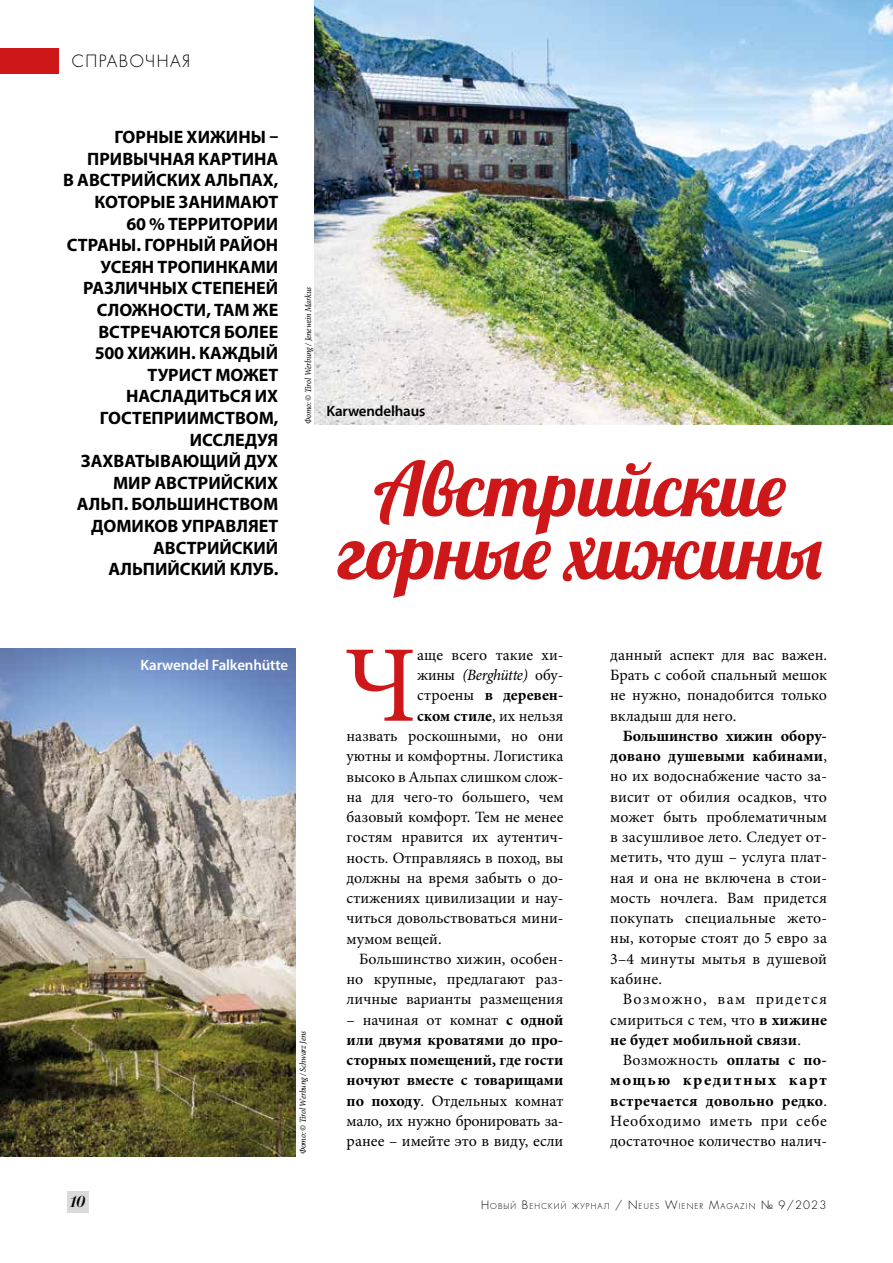
<style>
.page{position:relative;width:893px;height:1263px;background:#fff}
.page>*{position:absolute;margin:0;border:0;box-sizing:border-box;transform-origin:0 0}
.t1{font:109.2px "Minion Pro";color:#cd1719}
.t2{font:75px/63px "Lobster";color:#cd1719;text-align:center}
.t3{font:700 18px/21.6px "Myriad Pro";color:#000;text-align:right}
.t4{font:16.5px "Favorit Light C";letter-spacing:.09em;color:#000}
.t5{font:italic 16.5px "Paragon Nord C";color:#000}
.t6{font:15.75px/20.2px "Minion Pro";color:#000;text-align:justify}
.t7{font:700 15.75px/20.2px "Minion Pro";color:#000;text-align:justify}
.t8{font:italic 15.75px "Minion Pro";letter-spacing:-.025em;color:#000}
.t9{font:600 15px "Myriad Pro";letter-spacing:-.01em;color:#fff}
.t10{font:600 15px "Myriad Pro";letter-spacing:-.01em;color:#000}
.t11{font:italic 9px "Minion Pro";letter-spacing:-.03em;color:#000;scale:.94 1}
.t12{font:7.8px "Favorit Light C";letter-spacing:.145em;color:#000}
.s1{font-style:normal}
.s2{font-weight:400}
.s3{font-weight:700}
.s4{font-size:11.25px}
</style>
<div class="page">
<div style="left:67px;top:1192px;width:22px;height:21px;background:#dadada"></div>
<div style="left:0;top:48px;width:59px;height:25px;background:#cd1719"></div>
<img style="left:315px;top:0;width:578px;height:424px">
<img style="left:0;top:648px;width:296px;height:508px">
<p class="t4" style="left:72px;top:50px;width:120px">СПРАВОЧНАЯ</p>
<p class="t3" style="left:63px;top:126px;width:217px">ГОРНЫЕ ХИЖИНЫ –<br>ПРИВЫЧНАЯ КАРТИНА<br>В АВСТРИЙСКИХ АЛЬПАХ,<br>КОТОРЫЕ ЗАНИМАЮТ<br>60 % ТЕРРИТОРИИ<br>СТРАНЫ. ГОРНЫЙ РАЙОН<br>УСЕЯН ТРОПИНКАМИ<br>РАЗЛИЧНЫХ СТЕПЕНЕЙ<br>СЛОЖНОСТИ, ТАМ ЖЕ<br>ВСТРЕЧАЮТСЯ БОЛЕЕ<br>500 ХИЖИН. КАЖДЫЙ<br>ТУРИСТ МОЖЕТ<br>НАСЛАДИТЬСЯ ИХ<br>ГОСТЕПРИИМСТВОМ,<br>ИССЛЕДУЯ<br>ЗАХВАТЫВАЮЩИЙ ДУХ<br>МИР АВСТРИЙСКИХ<br>АЛЬП. БОЛЬШИНСТВОМ<br>ДОМИКОВ УПРАВЛЯЕТ<br>АВСТРИЙСКИЙ<br>АЛЬПИЙСКИЙ КЛУБ.</p>
<p class="t11" style="left:302px;top:424px;width:147px;rotate:-90deg">Фото: © Tirol Werbung / Jenewein Markus</p>
<p class="t10" style="left:326px;top:402px;width:100px">Karwendelhaus</p>
<h2 class="t2" style="left:339px;top:457px;width:485px">Австрийские горные хижины</h2>
<p class="t9" style="left:141px;top:656px;width:149px">Karwendel Falkenhütte</p>
<p class="t11" style="left:297px;top:1154px;width:133px;rotate:-90deg">Фото: © Tirol Werbung / Schwarz Jens</p>
<h1 class="t1" style="left:344px;top:613px;width:74px">Ч</h1>
<p class="t6" style="left:417px;top:645px;width:148px">аще всего такие хи-</p>
<p class="t8" style="left:417px;top:664px;width:148px"><span class="s1">жины</span> (Berghütte) <span class="s1">обу-</span></p>
<p class="t7" style="left:417px;top:685px;width:148px"><span class="s2">строены</span> в деревен-</p>
<p class="t7" style="left:417px;top:705px;width:148px">ском стиле<span class="s2">, их нельзя</span></p>
<p class="t6" style="left:347px;top:726px;width:218px">назвать роскошными, но они</p>
<p class="t6" style="left:347px;top:746px;width:218px">уютны и комфортны. Логистика</p>
<p class="t6" style="left:347px;top:766px;width:218px">высоко в Альпах слишком слож-</p>
<p class="t6" style="left:347px;top:787px;width:218px">на для чего-то большего, чем</p>
<p class="t6" style="left:347px;top:807px;width:218px">базовый комфорт. Тем не менее</p>
<p class="t6" style="left:347px;top:827px;width:218px">гостям нравится их аутентич-</p>
<p class="t6" style="left:347px;top:847px;width:218px">ность. Отправляясь в поход, вы</p>
<p class="t6" style="left:347px;top:868px;width:218px">должны на время забыть о до-</p>
<p class="t6" style="left:347px;top:888px;width:218px">стижениях цивилизации и нау-</p>
<p class="t6" style="left:347px;top:908px;width:218px">читься довольствоваться мини-</p>
<p class="t6" style="left:347px;top:928px;width:97px">мумом вещей.</p>
<p class="t6" style="left:359px;top:949px;width:206px">Большинство хижин, особен-</p>
<p class="t6" style="left:347px;top:969px;width:218px">но крупные, предлагают раз-</p>
<p class="t6" style="left:347px;top:989px;width:218px">личные варианты размещения</p>
<p class="t7" style="left:347px;top:1009px;width:218px"><span class="s2">– начиная от комнат</span> с одной или двумя кроватями до про&shy;сторных помещений, где гости ночуют вместе с товарищами по походу<span class="s2">. Отдельных комнат мало, их нужно бронировать за&shy;ранее – имейте это в виду, если</span></p>
<p class="t6" style="left:610px;top:645px;width:218px">данный аспект для вас важен.<br>Брать с собой спальный мешок не нужно, понадобится только вкладыш для него.</p>
<p class="t6" style="left:610px;top:726px;width:218px;text-indent:13px"><span class="s3">Большинство хижин обору&shy;довано душевыми кабинами</span>, но их водоснабжение часто за&shy;висит от обилия осадков, что может быть проблематичным в засушливое лето. Следует от&shy;метить, что душ – услуга плат&shy;ная и она не включена в стои&shy;мость ночлега. Вам придется покупать специальные жето&shy;ны, которые стоят до 5 евро за 3–4 минуты мытья в душевой кабине.</p>
<p class="t6" style="left:610px;top:989px;width:218px;text-indent:13px">Возможно, вам придется смириться с тем, что <span class="s3">в хижине не будет мобильной связи</span>.</p>
<p class="t6" style="left:610px;top:1050px;width:218px;text-indent:13px">Возможность <span class="s3">оплаты с по&shy;мощью кредитных карт встречается довольно редко</span>.<br>Необходимо иметь при себе достаточное количество налич-</p>
<p class="t5" style="left:69px;top:1192px;width:17px">10</p>
<p class="t12" style="left:481px;top:1201px;width:347px"><span class="s4">Н</span>ОВЫЙ <span class="s4">В</span>ЕНСКИЙ ЖУРНАЛ <span class="s4">/</span> <span class="s4">N</span>EUES <span class="s4">W</span>IEN ER <span class="s4">M</span>AGAZIN <span class="s4">№ 9/2023</span></p>
</div>
